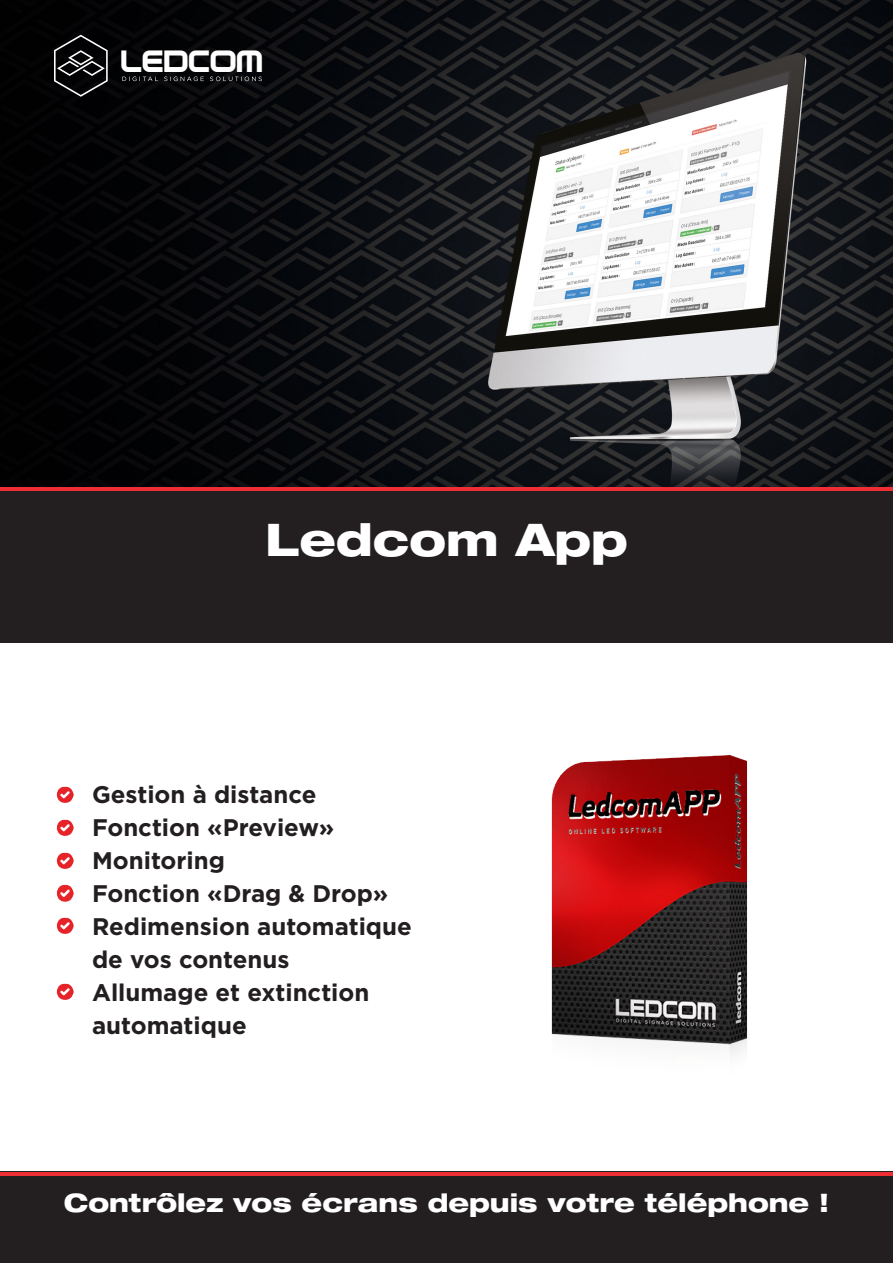
<style>
.page{position:relative;width:893px;height:1263px;background:#fff}
.page>*{position:absolute;margin:0;border:0;box-sizing:border-box;transform-origin:0 0}
.t1{font:800 expanded 45px "Helvetica Neue";color:#fff}
.t2{font:33.15px "Terminator Two";color:#fff}
.t3{font:800 expanded 25.5px "Helvetica Neue";color:#fff}
.sous-chapitre{font:700 24px "Gotham";color:#231f20}
</style>
<div class="page">
<img style="left:0;top:0;width:893px;height:487px">
<div style="left:0;top:489px;width:893px;height:153px;background:#231f20"></div>
<div style="left:0;top:1172px;width:893px;height:91px;background:#231f20"></div>
<hr style="left:0;top:1172px;width:893px;height:4px;background:#ee2d34">
<hr style="left:0;top:487px;width:893px;height:4px;background:#ee2d34">
<img style="left:551px;top:754px;width:196px;height:301px">
<img style="left:56px;top:786px;width:17px;height:17px">
<img style="left:56px;top:819px;width:17px;height:17px">
<img style="left:56px;top:852px;width:17px;height:17px">
<img style="left:56px;top:917px;width:17px;height:17px">
<img style="left:56px;top:884px;width:17px;height:18px">
<img style="left:56px;top:983px;width:17px;height:17px">
<svg style="left:122px;top:77px;width:36px;height:4px"></svg>
<svg style="left:164px;top:77px;width:40px;height:4px"></svg>
<svg style="left:210px;top:77px;width:52px;height:4px"></svg>
<svg style="left:54px;top:35px;width:54px;height:62px"></svg>
<p class="t2" style="left:121px;top:44px;width:144px">LEDCOM</p>
<p class="t1" style="left:265px;top:511px;width:364px">Ledcom App</p>
<p class="sous-chapitre" style="left:92px;top:780px;width:226px">Gestion à distance</p>
<p class="sous-chapitre" style="left:92px;top:813px;width:244px">Fonction «Preview»</p>
<p class="sous-chapitre" style="left:92px;top:846px;width:134px">Monitoring</p>
<p class="sous-chapitre" style="left:92px;top:879px;width:298px">Fonction «Drag &amp; Drop»</p>
<p class="sous-chapitre" style="left:92px;top:912px;width:321px">Redimension automatique</p>
<p class="sous-chapitre" style="left:92px;top:945px;width:199px">de vos contenus</p>
<p class="sous-chapitre" style="left:92px;top:978px;width:279px">Allumage et extinction</p>
<p class="sous-chapitre" style="left:92px;top:1011px;width:156px">automatique</p>
<p class="t3" style="left:64px;top:1186px;width:767px">Contrôlez vos écrans depuis votre téléphone !</p>
</div>
